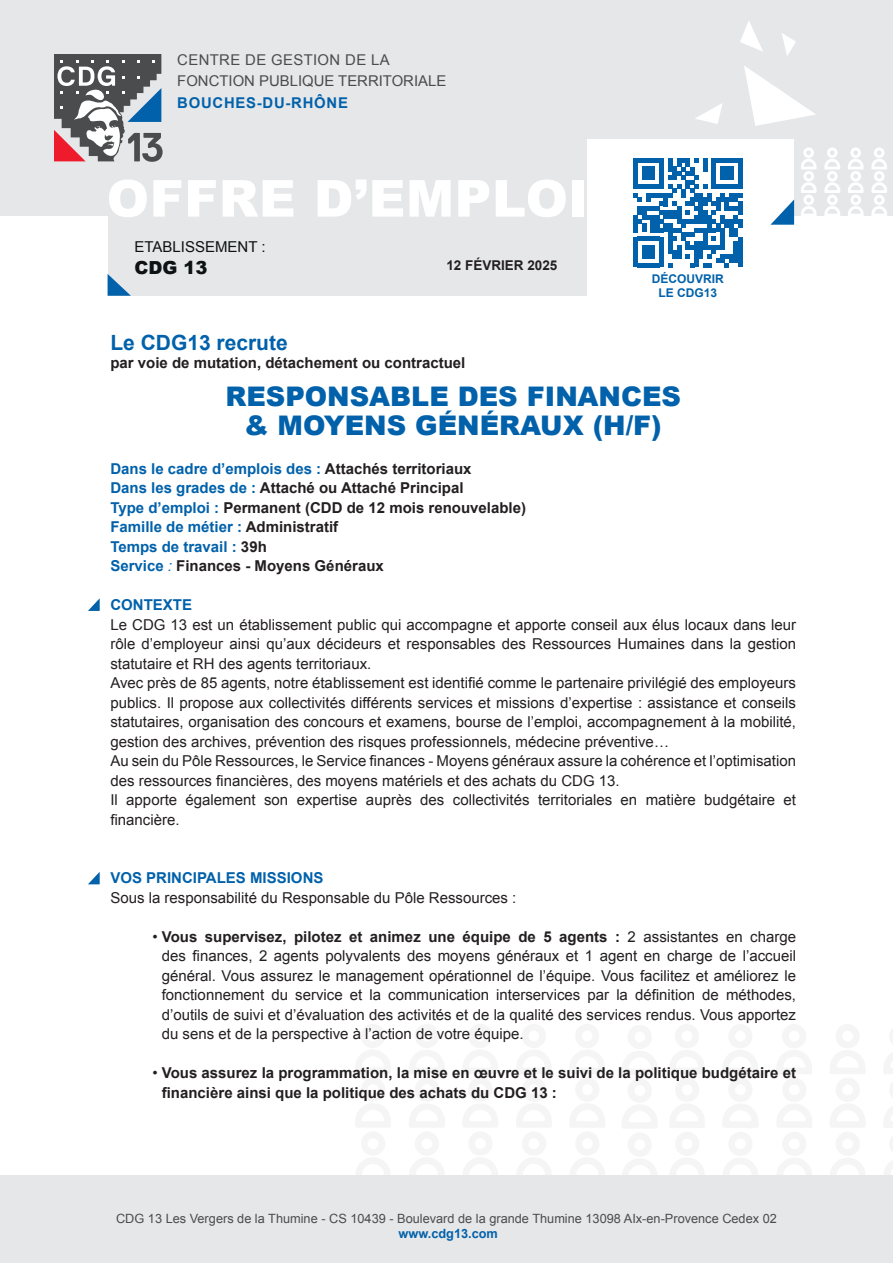
<style>
.page{position:relative;width:893px;height:1263px;background:#fff}
.page>*{position:absolute;margin:0;border:0;box-sizing:border-box;transform-origin:0 0}
.t1{font:900 51px "Arial";letter-spacing:.01em;color:#fff}
.t2{font:900 27px/28.5px "Arial";color:#0161aa;text-align:center}
.t3{font:700 21px "Arial";color:#0161aa}
.t4{font:900 18px "Arial";color:#0d1214}
.t5{font:15px/19.5px "Arial";color:#231f20}
.t6{font:700 15px/19.5px "Arial";color:#231f20}
.t7{font:700 15px "Arial";color:#0161aa}
.t8{font:15px "Arial";color:#0d1214}
.t9{font:14.85px/21.5px "Arial";color:#4b4c4d}
.t10{font:700 14.85px "Arial";letter-spacing:.05em;color:#0161aa}
.t11{font:700 13.5px "Arial";color:#231f20}
.t12{font:12.75px "Arial";color:#4b4c4d}
.t13{font:700 12.75px "Arial";color:#0161aa}
.t14{font:700 12px/14.4px "Arial";color:#0161aa;text-align:center}
.s1{color:#0161aa}
.s2{font-weight:400;font-style:italic;color:#0161aa}
.s3{font-weight:700}
.s4{font-weight:400}
</style>
<div class="page">
<div style="left:0;top:0;width:893px;height:215px;background:#e6e7e9"></div>
<div style="left:108px;top:217px;width:479px;height:79px;background:#e6e7e9"></div>
<div style="left:0;top:1175px;width:893px;height:88px;background:#e6e7e9"></div>
<div style="left:587px;top:139px;width:206px;height:76px;background:#fff"></div>
<svg style="left:740px;top:21px;width:23px;height:30px"></svg>
<svg style="left:770px;top:199px;width:24px;height:26px"></svg>
<svg style="left:88px;top:598px;width:12px;height:13px"></svg>
<svg style="left:88px;top:872px;width:12px;height:12px"></svg>
<svg style="left:744px;top:66px;width:72px;height:60px"></svg>
<svg style="left:695px;top:103px;width:28px;height:21px"></svg>
<svg style="left:782px;top:33px;width:14px;height:23px"></svg>
<svg style="left:54px;top:54px;width:109px;height:108px"></svg>
<svg style="left:824px;top:147px;width:16px;height:69px"></svg>
<svg style="left:801px;top:147px;width:16px;height:69px"></svg>
<svg style="left:848px;top:147px;width:16px;height:68px"></svg>
<svg style="left:871px;top:147px;width:16px;height:69px"></svg>
<svg style="left:108px;top:274px;width:23px;height:22px"></svg>
<svg style="left:633px;top:158px;width:109px;height:109px"></svg>
<p class="t9" style="left:177px;top:49px;width:270px">CENTRE DE GESTION DE LA<br>FONCTION PUBLIQUE TERRITORIALE</p>
<p class="t10" style="left:177px;top:93px;width:172px">BOUCHES-DU-RHÔNE</p>
<h1 class="t1" style="left:107px;top:161px;width:483px">OFFRE D’EMPLOI</h1>
<p class="t8" style="left:134px;top:237px;width:133px">ETABLISSEMENT :</p>
<p class="t4" style="left:134px;top:255px;width:75px">CDG 13</p>
<p class="t11" style="left:446px;top:256px;width:113px">12 FÉVRIER 2025</p>
<h3 class="t3" style="left:110px;top:329px;width:179px">Le CDG13 recrute</h3>
<p class="t6" style="left:110px;top:353px;width:357px">par voie de mutation, détachement ou contractuel</p>
<p class="t14" style="left:652px;top:272px;width:73px">DÉCOUVRIR<br>LE CDG13</p>
<h2 class="t2" style="left:225px;top:382px;width:457px">RESPONSABLE DES FINANCES &amp; MOYENS GÉNÉRAUX (H/F)</h2>
<p class="t6" style="left:110px;top:459px;width:417px"><span class="s1">Dans le cadre d’emplois des :</span> Attachés territoriaux<br><span class="s1">Dans les grades de :</span> Attaché ou Attaché Principal<br><span class="s1">Type d’emploi :</span> Permanent (CDD de 12 mois renouvelable)<br><span class="s1">Famille de métier :</span> Administratif<br><span class="s1">Temps de travail :</span> 39h<br><span class="s1">Service</span> <span class="s2">:</span> Finances - Moyens Généraux</p>
<p class="t7" style="left:110px;top:595px;width:83px">CONTEXTE</p>
<p class="t5" style="left:110px;top:615px;width:687px">Le CDG 13 est un établissement public qui accompagne et apporte conseil aux élus locaux dans leur rôle d’employeur ainsi qu’aux décideurs et responsables des Ressources Humaines dans la gestion statutaire et RH des agents territoriaux.<br>Avec près de 85 agents, notre établissement est identifié comme le partenaire privilégié des employeurs publics. Il propose aux collectivités différents services et missions d’expertise : assistance et conseils statutaires, organisation des concours et examens, bourse de l’emploi, accompagnement à la mobilité, gestion des archives, prévention des risques professionnels, médecine préventive…<br>Au sein du Pôle Ressources, le Service finances - Moyens généraux assure la cohérence et l’optimisation des ressources financières, des moyens matériels et des achats du CDG 13.<br>Il apporte également son expertise auprès des collectivités territoriales en matière budgétaire et financière.</p>
<p class="t7" style="left:110px;top:868px;width:215px">VOS PRINCIPALES MISSIONS</p>
<p class="t5" style="left:110px;top:888px;width:408px">Sous la responsabilité du Responsable du Pôle Ressources :</p>
<p class="t5" style="left:162px;top:927px;width:636px;text-align:justify;text-indent:-9px">• <span class="s3">Vous supervisez, pilotez et animez une équipe de 5 agents :</span> 2 assistantes en charge des finances, 2 agents polyvalents des moyens généraux et 1 agent en charge de l’accueil général. Vous assurez le management opérationnel de l’équipe. Vous facilitez et améliorez le fonctionnement du service et la communication interservices par la définition de méthodes, d’outils de suivi et d’évaluation des activités et de la qualité des services rendus. Vous apportez du sens et de la perspective à l’action de votre équipe.</p>
<p class="t6" style="left:162px;top:1064px;width:636px;text-indent:-9px"><span class="s4">•</span> Vous assurez la programmation, la mise en œuvre et le suivi de la politique budgétaire et financière ainsi que la politique des achats du CDG 13 :</p>
<p class="t12" style="left:116px;top:1210px;width:662px">CDG 13 Les Vergers de la Thumine - CS 10439 - Boulevard de la grande Thumine 13098 AIx-en-Provence Cedex 02</p>
<p class="t13" style="left:399px;top:1225px;width:101px">www.cdg13.com</p>
</div>
